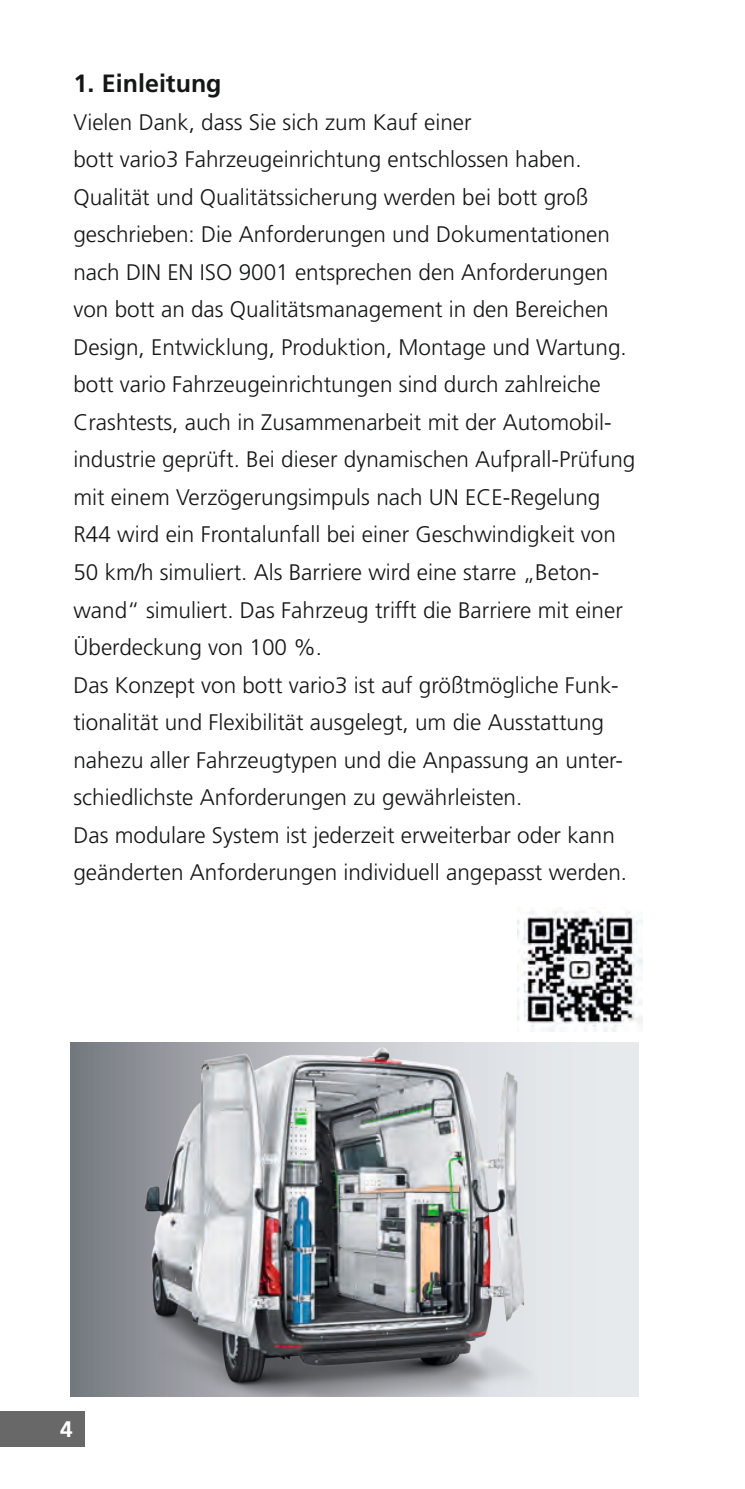
<style>
.page{position:relative;width:745px;height:1489px;background:#fff}
.page>*{position:absolute;margin:0;border:0;box-sizing:border-box;transform-origin:0 0}
.t1{font:700 25px "Frutiger LT Pro";color:#151616}
.t2{font:300 22.5px/37.5px "Frutiger LT Pro";color:#151616}
.t3{font:700 22.5px "Frutiger LT Pro";color:#fff}
</style>
<div class="page">
<div style="left:0;top:1411px;width:85px;height:35px;background:#686868"></div>
<img style="left:71px;top:1042px;width:567px;height:354px">
<img style="left:517px;top:907px;width:124px;height:124px">
<p class="t1" style="left:73px;top:69px;width:149px">1. Einleitung</p>
<p class="t2" style="left:73px;top:103px;width:563px">Vielen Dank, dass Sie sich zum Kauf einer<br>bott vario3 Fahrzeugeinrichtung entschlossen haben.<br>Qualität und Qualitätssicherung werden bei bott groß geschrieben: Die Anforderungen und Dokumentationen nach DIN EN ISO 9001 entsprechen den Anforderungen von bott an das Qualitätsmanagement in den Bereichen Design, Entwicklung, Produktion, Montage und Wartung. bott vario Fahrzeugeinrichtungen sind durch zahlreiche Crashtests, auch in Zusammenarbeit mit der Automobil&shy;industrie geprüft. Bei dieser dynamischen Aufprall-Prüfung mit einem Verzögerungsimpuls nach UN ECE-Regelung R44 wird ein Frontalunfall bei einer Geschwindigkeit von 50 km/h simuliert. Als Barriere wird eine starre „Beton&shy;wand“ simuliert. Das Fahrzeug trifft die Barriere mit einer Überdeckung von 100 %.<br>Das Konzept von bott vario3 ist auf größtmögliche Funk&shy;tionalität und Flexibilität ausgelegt, um die Ausstattung nahezu aller Fahrzeugtypen und die Anpassung an unter&shy;schiedlichste Anforderungen zu gewährleisten.<br>Das modulare System ist jederzeit erweiterbar oder kann geänderten Anforderungen individuell angepasst werden.</p>
<p class="t3" style="left:60px;top:1416px;width:14px">4</p>
</div>
